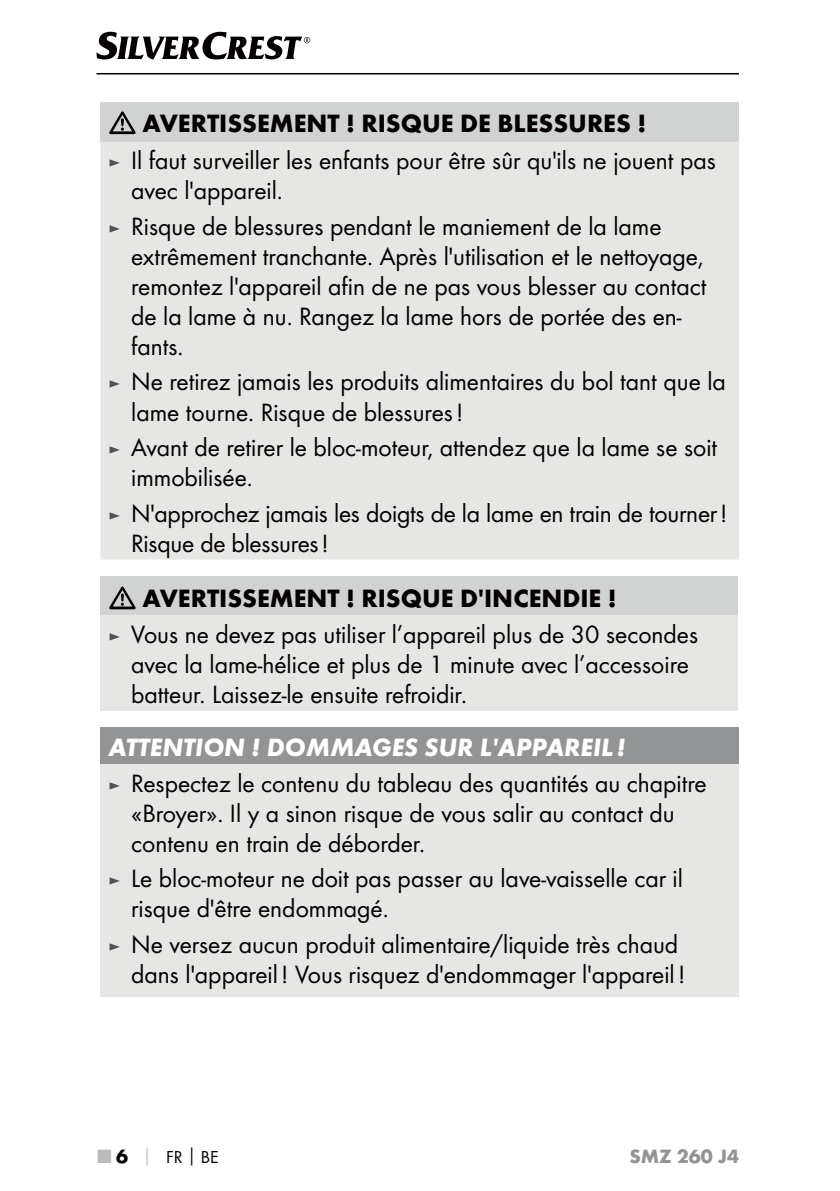
<style>
.page{position:relative;width:840px;height:1191px;background:#fff}
.page>*{position:absolute;margin:0;border:0;box-sizing:border-box;transform-origin:0 0}
.t1{font:26px/30px "Futura Boo";color:#040000}
.t2{font:700 26px "Futura";color:#040000}
.t3{font:italic 700 26px "Futura";color:#fff}
.t4{font:700 20px "Futura";color:#929495}
.t5{font:18px "Futura Boo";color:#040000}
.s1{font-size:18px;color:#4f5253}
.s2{font-family:"Futura";font-weight:700;font-size:20px;color:#bbbdbc}
.s3{font-family:"Futura";font-weight:700;font-size:20px}
.s4{font-family:"Futura";font-weight:700;color:#bbbdbc}
.s5{font-family:"Futura";font-weight:700}
</style>
<div class="page">
<hr style="left:96px;top:73px;width:642px;height:1px;background:#040000">
<svg style="left:96px;top:32px;width:214px;height:28px"></svg>
<div style="left:100px;top:102px;width:638px;height:40px;background:#d1d3d2"></div>
<div style="left:100px;top:142px;width:638px;height:417px;background:#e6e6e5"></div>
<svg style="left:109px;top:111px;width:26px;height:23px"></svg>
<div style="left:100px;top:576px;width:637px;height:39px;background:#d1d3d2"></div>
<div style="left:100px;top:615px;width:637px;height:96px;background:#e6e6e5"></div>
<svg style="left:109px;top:586px;width:26px;height:23px"></svg>
<div style="left:100px;top:727px;width:638px;height:37px;background:#929495"></div>
<div style="left:100px;top:764px;width:638px;height:232px;background:#e6e6e5"></div>
<p class="t2" style="left:142px;top:113px;width:505px">AVERTISSEMENT ! RISQUE DE BLESSURES !</p>
<p class="t1" style="left:131px;top:147px;width:586px;text-indent:-23px"><span class="s1">►</span> Il faut surveiller les enfants pour être sûr qu'ils ne jouent pas avec l'appareil.</p>
<p class="t1" style="left:131px;top:213px;width:576px;text-indent:-23px"><span class="s1">►</span> Risque de blessures pendant le maniement de la lame extrême ment tranchante. Après l'utilisation et le nettoyage, remontez l'appareil afin de ne pas vous blesser au contact de la lame à nu. Rangez la lame hors de portée des en&shy;fants.</p>
<p class="t1" style="left:131px;top:368px;width:596px;text-indent:-23px"><span class="s1">►</span> Ne retirez jamais les produits alimentaires du bol tant que la lame tourne. Risque de blessures !</p>
<p class="t1" style="left:131px;top:434px;width:587px;text-indent:-23px"><span class="s1">►</span> Avant de retirer le bloc-moteur, attendez que la lame se soit immobilisée.</p>
<p class="t1" style="left:131px;top:499px;width:597px;text-indent:-23px"><span class="s1">►</span> N'approchez jamais les doigts de la lame en train de tourner !<br>Risque de blessures !</p>
<p class="t2" style="left:142px;top:588px;width:475px">AVERTISSEMENT ! RISQUE D'INCENDIE !</p>
<p class="t1" style="left:131px;top:620px;width:568px;text-indent:-23px"><span class="s1">►</span> Vous ne devez pas utiliser l’appareil plus de 30 secondes avec la lame-hélice et plus de 1 minute avec l’accessoire batteur. Laissez-le ensuite refroidir.</p>
<p class="t3" style="left:108px;top:738px;width:518px">ATTENTION ! DOMMAGES SUR L'APPAREIL !</p>
<p class="t1" style="left:131px;top:769px;width:576px;text-indent:-23px"><span class="s1">►</span> Respectez le contenu du tableau des quantités au chapitre «Broyer». Il y a sinon risque de vous salir au contact du contenu en train de déborder.</p>
<p class="t1" style="left:131px;top:865px;width:553px;text-indent:-23px"><span class="s1">►</span> Le bloc-moteur ne doit pas passer au lave-vaisselle car il risque d'être endommagé.</p>
<p class="t1" style="left:108px;top:930px;width:578px;text-align:right"><span class="s1">►</span> Ne versez aucun produit alimentaire/liquide très chaud dans l'appareil ! Vous risquez d'endommager l'appareil !</p>
<p class="t5" style="left:98px;top:1148px;width:122px"><span class="s2">■</span> <span class="s3">6</span> <span class="s4">│</span> FR<span class="s5">│</span>BE</p>
<p class="t4" style="left:629px;top:1148px;width:111px">SMZ 260 J4</p>
</div>
